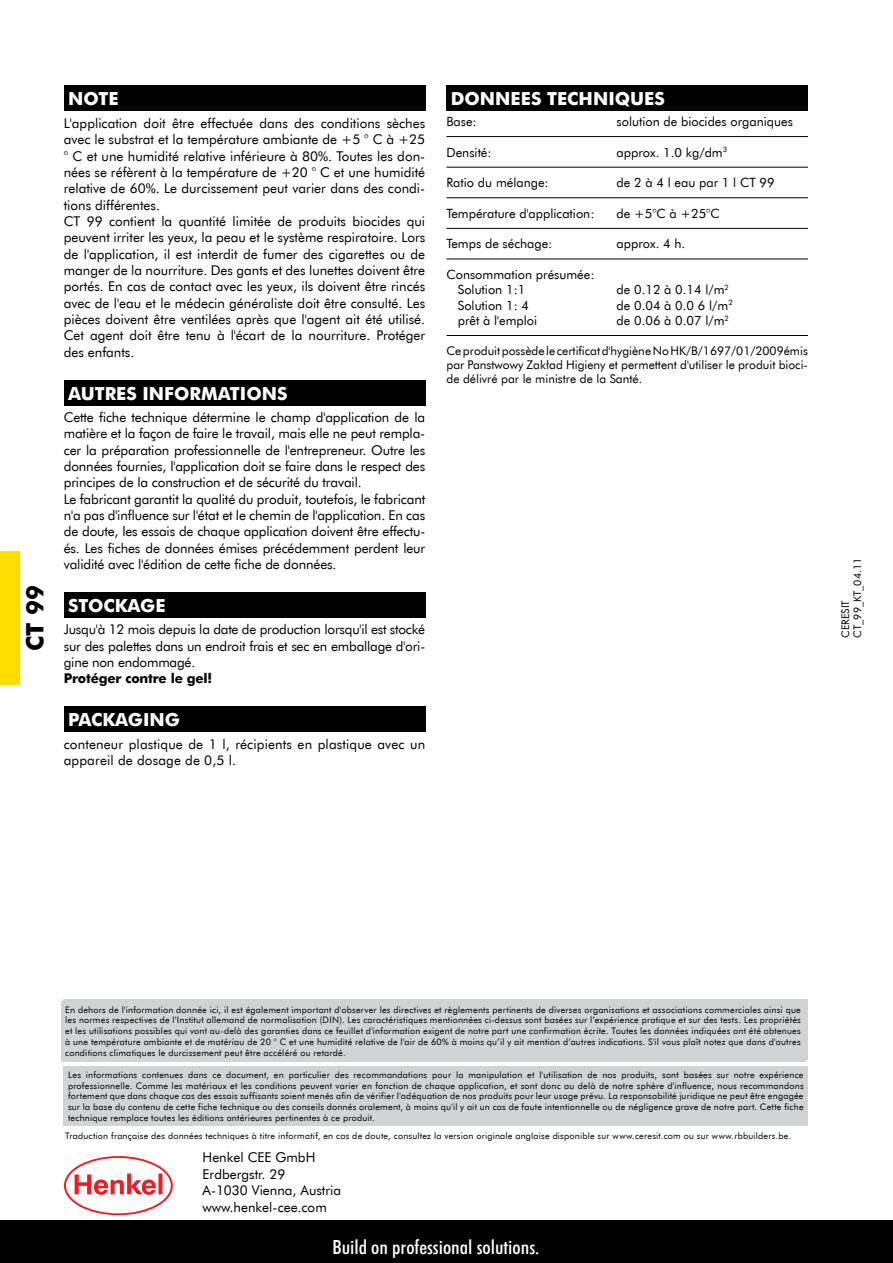
<style>
.page{position:relative;width:893px;height:1263px;background:#fff}
.page>*{position:absolute;margin:0;border:0;box-sizing:border-box;transform-origin:0 0}
.t1{font:700 24px "Futura EU";color:#000}
.t2{font:19.5px "Futura Md Cn EU";color:#fff;scale:1.1 1}
.t3{font:700 18px "Futura EU";color:#fff}
.t4{font:13.5px/16.4px "Futura EU";color:#000}
.t5{font:700 13.5px "Futura EU";letter-spacing:-.015em;color:#000}
.t6{font:12.75px/15.3px "Futura EU";color:#000}
.t7{font:12px/14.4px "Futura EU";color:#000;text-align:justify}
.t8{font:10.5px/12px "Futura EU";color:#000}
.t9{font:9px/10.8px "Futura EU";letter-spacing:.025em;color:#000;text-align:justify}
</style>
<div class="page">
<div style="left:0;top:1220px;width:893px;height:43px;background:#000"></div>
<svg style="left:64px;top:1156px;width:109px;height:59px"></svg>
<div style="left:64px;top:999px;width:744px;height:60px;background:#d1d3d4"></div>
<div style="left:61px;top:1001px;width:744px;height:61px;background:#d1d3d4"></div>
<div style="left:64px;top:1067px;width:744px;height:59px;background:#d1d3d4"></div>
<div style="left:64px;top:85px;width:361px;height:26px;background:#000"></div>
<div style="left:64px;top:380px;width:361px;height:26px;background:#000"></div>
<div style="left:64px;top:592px;width:361px;height:26px;background:#000"></div>
<div style="left:64px;top:707px;width:361px;height:25px;background:#000"></div>
<hr style="left:446px;top:136px;width:362px;height:1px;background:#000">
<hr style="left:446px;top:167px;width:362px;height:1px;background:#000">
<hr style="left:446px;top:197px;width:362px;height:1px;background:#000">
<hr style="left:446px;top:228px;width:362px;height:1px;background:#000">
<hr style="left:446px;top:259px;width:362px;height:1px;background:#000">
<hr style="left:446px;top:335px;width:362px;height:1px;background:#000">
<div style="left:446px;top:85px;width:362px;height:26px;background:#000"></div>
<div style="left:0;top:551px;width:19px;height:134px;background:#fd0"></div>
<h1 class="t1" style="left:20px;top:651px;width:67px;rotate:-90deg">CT 99</h1>
<h3 class="t3" style="left:68px;top:87px;width:52px">NOTE</h3>
<p class="t4" style="left:64px;top:115px;width:363px">L'application doit être effectuée dans des conditions sèches avec le substrat et la température ambiante de +5 ° C à +25 ° C et une humidité relative inférieure à 80%. Toutes les don&shy;nées se réfèrent à la température de +20 ° C et une humidité relative de 60%. Le durcissement peut varier dans des condi&shy;tions différentes.<br>CT 99 contient la quantité limitée de produits biocides qui peuvent irriter les yeux, la peau et le système respiratoire. Lors de l'application, il est interdit de fumer des cigarettes ou de manger de la nourriture. Des gants et des lunettes doivent être portés. En cas de contact avec les yeux, ils doivent être rincés avec de l'eau et le médecin généraliste doit être consulté. Les pièces doivent être ventilées après que l'agent ait été utilisé.<br>Cet agent doit être tenu à l'écart de la nourriture. Protéger des enfants.</p>
<h3 class="t3" style="left:68px;top:382px;width:221px">AUTRES INFORMATIONS</h3>
<p class="t4" style="left:64px;top:409px;width:363px">Cette fiche technique détermine le champ d'application de la matière et la façon de faire le travail, mais elle ne peut rempla&shy;cer la préparation professionnelle de l'entrepreneur. Outre les données fournies, l'application doit se faire dans le respect des principes de la construction et de sécurité du travail.<br>Le fabricant garantit la qualité du produit, toutefois, le fabricant n'a pas d'influence sur l'état et le chemin de l'application. En cas de doute, les essais de chaque application doivent être effectu&shy;és. Les fiches de données émises précédemment perdent leur validité avec l'édition de cette fiche de données.</p>
<h3 class="t3" style="left:68px;top:594px;width:99px">STOCKAGE</h3>
<h3 class="t4" style="left:64px;top:622px;width:363px;text-align:justify">Jusqu'à 12 mois depuis la date de production lorsqu'il est stocké sur des palettes dans un endroit frais et sec en emballage d'ori&shy;gine non endommagé.</h3>
<h3 class="t5" style="left:64px;top:670px;width:150px">Protéger contre le gel!</h3>
<h3 class="t3" style="left:68px;top:709px;width:113px">PACKAGING</h3>
<h3 class="t4" style="left:64px;top:736px;width:363px">conteneur plastique de 1 l, récipients en plastique avec un appareil de dosage de 0,5 l.</h3>
<h3 class="t3" style="left:451px;top:87px;width:216px">DONNEES TECHNIQUES</h3>
<h3 class="t6" style="left:446px;top:114px;width:32px">Base:</h3>
<h3 class="t6" style="left:617px;top:114px;width:178px">solution de biocides organiques</h3>
<h3 class="t6" style="left:446px;top:145px;width:47px">Densité:</h3>
<h3 class="t6" style="left:617px;top:145px;width:112px">approx. 1.0 kg/dm<sup>3</sup></h3>
<h3 class="t6" style="left:446px;top:175px;width:104px">Ratio du mélange:</h3>
<h3 class="t6" style="left:617px;top:175px;width:160px">de 2 à 4 l eau par 1 l CT 99</h3>
<h3 class="t6" style="left:446px;top:206px;width:149px">Température d'application:</h3>
<h3 class="t6" style="left:617px;top:206px;width:105px">de +5°C à +25°C</h3>
<h3 class="t6" style="left:446px;top:237px;width:107px">Temps de séchage:</h3>
<h3 class="t6" style="left:617px;top:237px;width:70px">approx. 4 h.</h3>
<h3 class="t6" style="left:458px;top:267px;width:138px;text-indent:-11px">Consommation présumée:<br>Solution 1:1</h3>
<h3 class="t6" style="left:617px;top:282px;width:114px">de 0.12 à 0.14 l/m<sup>2</sup></h3>
<h3 class="t6" style="left:458px;top:298px;width:73px">Solution 1: 4</h3>
<h3 class="t6" style="left:617px;top:298px;width:118px">de 0.04 à 0.0 6 l/m<sup>2</sup></h3>
<h3 class="t6" style="left:458px;top:313px;width:81px">prêt à l'emploi</h3>
<h3 class="t6" style="left:617px;top:313px;width:114px">de 0.06 à 0.07 l/m<sup>2</sup></h3>
<h3 class="t7" style="left:446px;top:343px;width:363px">Ce produit possède le certificat d'hygiène No HK/B/1697/01/2009émis par Panstwowy Zakład Higieny et permettent d'utiliser le produit bioci&shy;de délivré par le ministre de la Santé.</h3>
<p class="t8" style="left:840px;top:638px;width:82px;rotate:-90deg">CERESIT<br>CT_99_KT_04.11</p>
<p class="t9" style="left:68px;top:1002px;width:737px">En dehors de l'information donnée ici, il est également important d'observer les directives et règlements pertinents de diverses organisations et associations commerciales ainsi que les normes respectives de l'Institut allemand de normalisation (DIN). Les caractéristiques mentionnées ci-dessus sont basées sur l’expérience pratique et sur des tests. Les propriétés et les utilisations possibles qui vont au-delà des garanties dans ce feuillet d'information exigent de notre part une confirmation écrite. Toutes les données indiquées ont été obtenues à une température ambiante et de matériau de 20 ° C et une humidité relative de l'air de 60% à moins qu’il y ait mention d’autres indications. S'il vous plaît notez que dans d'autres conditions climatiques le durcissement peut être accéléré ou retardé.</p>
<p class="t9" style="left:65px;top:1004px;width:737px">En dehors de l'information donnée ici, il est également important d'observer les directives et règlements pertinents de diverses organisations et associations commerciales ainsi que les normes respectives de l'Institut allemand de normalisation (DIN). Les caractéristiques mentionnées ci-dessus sont basées sur l’expérience pratique et sur des tests. Les propriétés et les utilisations possibles qui vont au-delà des garanties dans ce feuillet d'information exigent de notre part une confirmation écrite. Toutes les données indiquées ont été obtenues à une température ambiante et de matériau de 20 ° C et une humidité relative de l'air de 60% à moins qu’il y ait mention d’autres indications. S'il vous plaît notez que dans d'autres conditions climatiques le durcissement peut être accéléré ou retardé.</p>
<p class="t9" style="left:68px;top:1069px;width:737px">Les informations contenues dans ce document, en particulier des recommandations pour la manipulation et l'utilisation de nos produits, sont basées sur notre expérience professionnelle. Comme les matériaux et les conditions peuvent varier en fonction de chaque application, et sont donc au delà de notre sphère d'influence, nous recommandons fortement que dans chaque cas des essais suffisants soient menés afin de vérifier l'adéquation de nos produits pour leur usage prévu. La responsabilité juridique ne peut être engagée sur la base du contenu de cette fiche technique ou des conseils donnés oralement, à moins qu'il y ait un cas de faute intentionnelle ou de négligence grave de notre part. Cette fiche technique remplace toutes les éditions antérieures pertinentes à ce produit.</p>
<p class="t9" style="left:65px;top:1131px;width:728px">Traduction française des données techniques à titre informatif, en cas de doute, consultez la version originale anglaise disponible sur www.ceresit.com ou sur www.rbbuilders.be.</p>
<h3 class="t4" style="left:203px;top:1149px;width:140px">Henkel CEE GmbH<br>Erdbergstr. 29<br>A-1030 Vienna, Austria www.henkel-cee.com</h3>
<h2 class="t2" style="left:332px;top:1235px;width:190px">Build on professional solutions.</h2>
</div>
